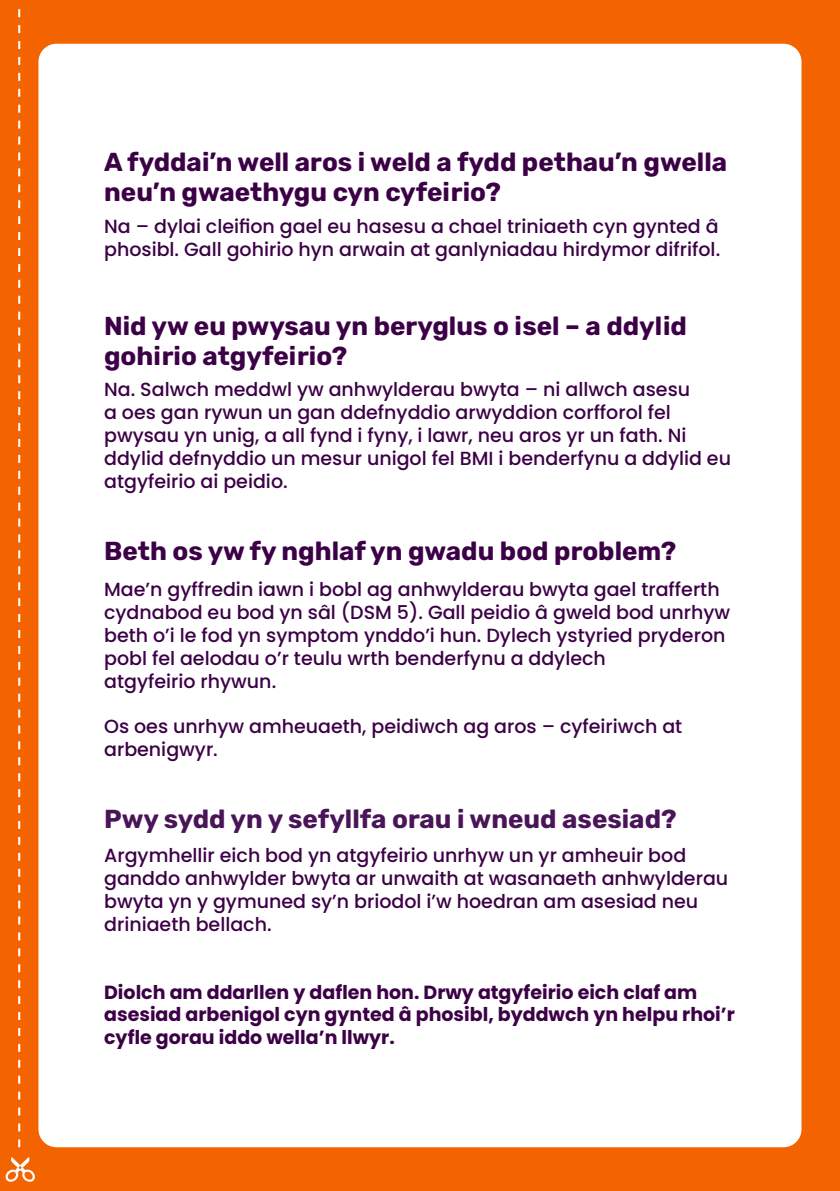
<style>
.page{position:relative;width:840px;height:1191px;background:#fff}
.page>*{position:absolute;margin:0;border:0;box-sizing:border-box;transform-origin:0 0}
.t1{font:700 26px/30px "Rubik";color:#3c0046}
.t2{font:700 26px "Rubik";color:#4a1558}
.t3{font:500 19px/22.8px "Poppins";color:#3c0046}
.t4{font:700 19px/22.8px "Poppins";color:#3c0046}
</style>
<div class="page">
<div style="left:0;top:0;width:839px;height:1191px;background:#f36400"></div>
<div style="left:38px;top:44px;width:763px;height:1103px;background:#fff;border-radius:18px"></div>
<svg style="left:18px;top:9px;width:2px;height:1138px"></svg>
<svg style="left:5px;top:1157px;width:31px;height:25px"></svg>
<p class="t1" style="left:104px;top:148px;width:624px">A fyddai’n well aros i weld a fydd pethau’n gwella neu’n gwaethygu cyn cyfeirio?</p>
<p class="t3" style="left:104px;top:215px;width:617px">Na – dylai cleifion gael eu hasesu a chael triniaeth cyn gynted â phosibl. Gall gohirio hyn arwain at ganlyniadau hirdymor difrifol.</p>
<p class="t1" style="left:104px;top:311px;width:584px">Nid yw eu pwysau yn beryglus o isel – a ddylid gohirio atgyfeirio?</p>
<p class="t3" style="left:104px;top:378px;width:628px">Na. Salwch meddwl yw anhwylderau bwyta – ni allwch asesu<br>a oes gan rywun un gan ddefnyddio arwyddion corfforol fel pwysau yn unig, a all fynd i fyny, i lawr, neu aros yr un fath. Ni ddylid defnyddio un mesur unigol fel BMI i benderfynu a ddylid eu atgyfeirio ai peidio.</p>
<p class="t1" style="left:104px;top:536px;width:573px">Beth os yw fy nghlaf yn gwadu bod problem?</p>
<p class="t3" style="left:104px;top:578px;width:627px">Mae’n gyffredin iawn i bobl ag anhwylderau bwyta gael trafferth cydnabod eu bod yn sâl (DSM 5). Gall peidio â gweld bod unrhyw beth o’i le fod yn symptom ynddo’i hun. Dylech ystyried pryderon pobl fel aelodau o’r teulu wrth benderfynu a ddylech</p>
<p class="t3" style="left:104px;top:669px;width:173px">atgyfeirio rhywun.</p>
<p class="t3" style="left:104px;top:715px;width:579px">Os oes unrhyw amheuaeth, peidiwch ag aros – cyfeiriwch at arbenigwyr.</p>
<p class="t2" style="left:104px;top:805px;width:573px">Pwy sydd yn y sefyllfa orau i wneud asesiad?</p>
<p class="t3" style="left:104px;top:844px;width:625px">Argymhellir eich bod yn atgyfeirio unrhyw un yr amheuir bod ganddo anhwylder bwyta ar unwaith at wasanaeth anhwylderau bwyta yn y gymuned sy’n briodol i’w hoedran am asesiad neu driniaeth bellach.</p>
<p class="t4" style="left:104px;top:980px;width:632px">Diolch am ddarllen y daflen hon. Drwy atgyfeirio eich claf am asesiad arbenigol cyn gynted â phosibl, byddwch yn helpu rhoi’r cyfle gorau iddo wella’n llwyr.</p>
</div>
